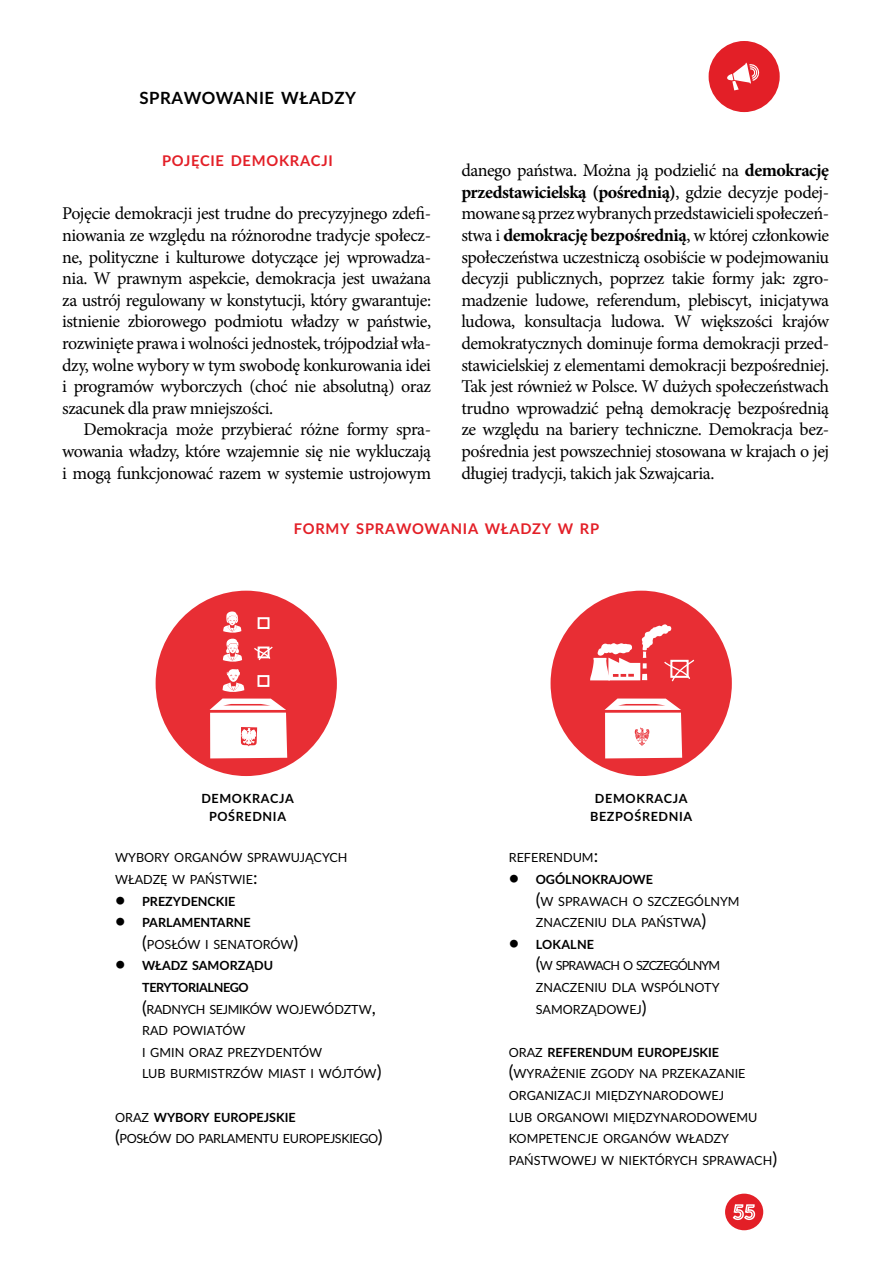
<style>
.page{position:relative;width:893px;height:1263px;background:#fff}
.page>*{position:absolute;margin:0;border:0;box-sizing:border-box;transform-origin:0 0}
.t1{font:18px/21.6px "Minion Pro";letter-spacing:-.025em;color:#000;text-align:justify}
.t2{font:700 16.8px "Lato";letter-spacing:.035em;color:#000}
.t3{font:700 14.7px "Lato";letter-spacing:.05em;color:#e31f27}
.t4{font:12.6px/21.6px "Lato";color:#000}
.t5{font:12.6px/21.6px "Lato";letter-spacing:-.03em;color:#000}
.t6{font:700 12.6px/18px "Lato";letter-spacing:.05em;color:#000;text-align:center}
.t7{font:700 12.6px "Lato";color:#000}
.s1{font-weight:700}
.s2{font-size:18px}
.s3{font-weight:700;font-size:18px}
</style>
<div class="page">
<div style="left:709px;top:41px;width:71px;height:71px;background:#e31f27;border-radius:50%"></div>
<svg style="left:727px;top:63px;width:33px;height:27px"></svg>
<div style="left:725px;top:1193px;width:38px;height:37px;background:#e31f27;border-radius:50%"></div>
<svg style="left:732px;top:1204px;width:24px;height:17px"></svg>
<div style="left:156px;top:591px;width:181px;height:185px;background:#e82e34;border-radius:50%"></div>
<svg style="left:210px;top:698px;width:77px;height:60px;background:#fbe2e3"></svg>
<div style="left:258px;top:617px;width:11px;height:12px;border:2px solid #fff"></div>
<div style="left:257px;top:675px;width:12px;height:12px;border:2px solid #fff"></div>
<svg style="left:254px;top:646px;width:19px;height:15px"></svg>
<svg style="left:223px;top:611px;width:21px;height:81px"></svg>
<div style="left:551px;top:591px;width:181px;height:185px;background:#e82e34;border-radius:50%"></div>
<svg style="left:604px;top:698px;width:78px;height:60px;background:#fbe1e2"></svg>
<svg style="left:590px;top:624px;width:105px;height:58px"></svg>
<div style="left:670px;top:660px;width:19px;height:18px;border:2px solid #fff"></div>
<p class="t2" style="left:139px;top:86px;width:218px">SPRAWOWANIE WŁADZY</p>
<p class="t3" style="left:162px;top:150px;width:172px">POJĘCIE DEMOKRACJI</p>
<p class="t1" style="left:62px;top:203px;width:370px">Pojęcie demokracji jest trudne do precyzyjnego zdefi&shy;niowania ze względu na różnorodne tradycje społecz&shy;ne, polityczne i kulturowe dotyczące jej wprowadza&shy;nia. W prawnym aspekcie, demokracja jest uważana za ustrój regulowany w konstytucji, który gwarantuje: istnienie zbiorowego podmiotu władzy w państwie, rozwinięte prawa i wolności jednostek, trójpodział wła&shy;dzy, wolne wybory w tym swobodę konkurowania idei i programów wyborczych (choć nie absolutną) oraz szacunek dla praw mniejszości.</p>
<p class="t1" style="left:62px;top:419px;width:370px;text-indent:21px">Demokracja może przybierać różne formy spra&shy;wowania władzy, które wzajemnie się nie wykluczają i mogą funkcjonować razem w systemie ustrojowym</p>
<p class="t1" style="left:461px;top:160px;width:369px">danego państwa. Można ją podzielić na <span class="s1">demokrację przedstawicielską (pośrednią)</span>, gdzie decyzje podej&shy;mowane są przez wybranych przedstawicieli społeczeń&shy;stwa i <span class="s1">demokrację bezpośrednią</span>, w której członkowie społeczeństwa uczestniczą osobiście w podejmowaniu decyzji publicznych, poprzez takie formy jak: zgro&shy;madzenie ludowe, referendum, plebiscyt, inicjatywa ludowa, konsultacja ludowa. W większości krajów demokratycznych dominuje forma demokracji przed&shy;stawicielskiej z elementami demokracji bezpośredniej.<br>Tak jest również w Polsce. W dużych społeczeństwach trudno wprowadzić pełną demokrację bezpośrednią ze względu na bariery techniczne. Demokracja bez&shy;pośrednia jest powszechniej stosowana w krajach o jej długiej tradycji, takich jak Szwajcaria.</p>
<p class="t3" style="left:294px;top:518px;width:307px">FORMY SPRAWOWANIA WŁADZY W RP</p>
<p class="t6" style="left:201px;top:789px;width:94px">DEMOKRACJA<br>POŚREDNIA</p>
<p class="t6" style="left:590px;top:789px;width:104px">DEMOKRACJA<br>BEZPOŚREDNIA</p>
<p class="t4" style="left:115px;top:846px;width:234px">WYBORY ORGANÓW SPRAWUJĄCYCH<br>WŁADZĘ W PAŃSTWIE<span class="s2">:</span></p>
<p class="t7" style="left:115px;top:892px;width:122px"><span class="s2">•</span> PREZYDENCKIE</p>
<p class="t4" style="left:142px;top:911px;width:158px;text-indent:-27px"><span class="s3">•</span> <span class="s1">PARLAMENTARNE </span><span class="s2">(</span>POSŁÓW I SENATORÓW<span class="s2">)</span></p>
<p class="t4" style="left:142px;top:954px;width:241px;text-indent:-27px"><span class="s3">•</span> <span class="s1">WŁADZ SAMORZĄDU<br>TERYTORIALNEGO<br></span><span class="s2">(</span>RADNYCH SEJMIKÓW WOJEWÓDZTW<span class="s2">,<br></span>RAD POWIATÓW<br>I GMIN ORAZ PREZYDENTÓW<br>LUB BURMISTRZÓW MIAST I WÓJTÓW<span class="s2">)</span></p>
<p class="t5" style="left:115px;top:1106px;width:269px">ORAZ <span class="s1">WYBORY EUROPEJSKIE<br></span><span class="s2">(</span>POSŁÓW DO PARLAMENTU EUROPEJSKIEGO<span class="s2">)</span></p>
<p class="t4" style="left:509px;top:846px;width:91px">REFERENDUM<span class="s2">:</span></p>
<p class="t4" style="left:536px;top:868px;width:205px;text-indent:-27px"><span class="s3">•</span> <span class="s1">OGÓLNOKRAJOWE<br></span><span class="s2">(</span>W SPRAWACH O SZCZEGÓLNYM<br>ZNACZENIU DLA PAŃSTWA<span class="s2">)</span></p>
<p class="t4" style="left:536px;top:933px;width:186px;text-indent:-27px"><span class="s3">•</span> <span class="s1">LOKALNE<br></span><span class="s2">(</span>W SPRAWACH O SZCZEGÓLNYM<br>ZNACZENIU DLA WSPÓLNOTY<br>SAMORZĄDOWEJ<span class="s2">)</span></p>
<p class="t4" style="left:509px;top:1041px;width:270px">ORAZ <span class="s1">REFERENDUM EUROPEJSKIE </span><span class="s2">(</span>WYRAŻENIE ZGODY NA PRZEKAZANIE<br>ORGANIZACJI MIĘDZYNARODOWEJ<br>LUB ORGANOWI MIĘDZYNARODOWEMU<br>KOMPETENCJE ORGANÓW WŁADZY<br>PAŃSTWOWEJ W NIEKTÓRYCH SPRAWACH<span class="s2">)</span></p>
</div>
